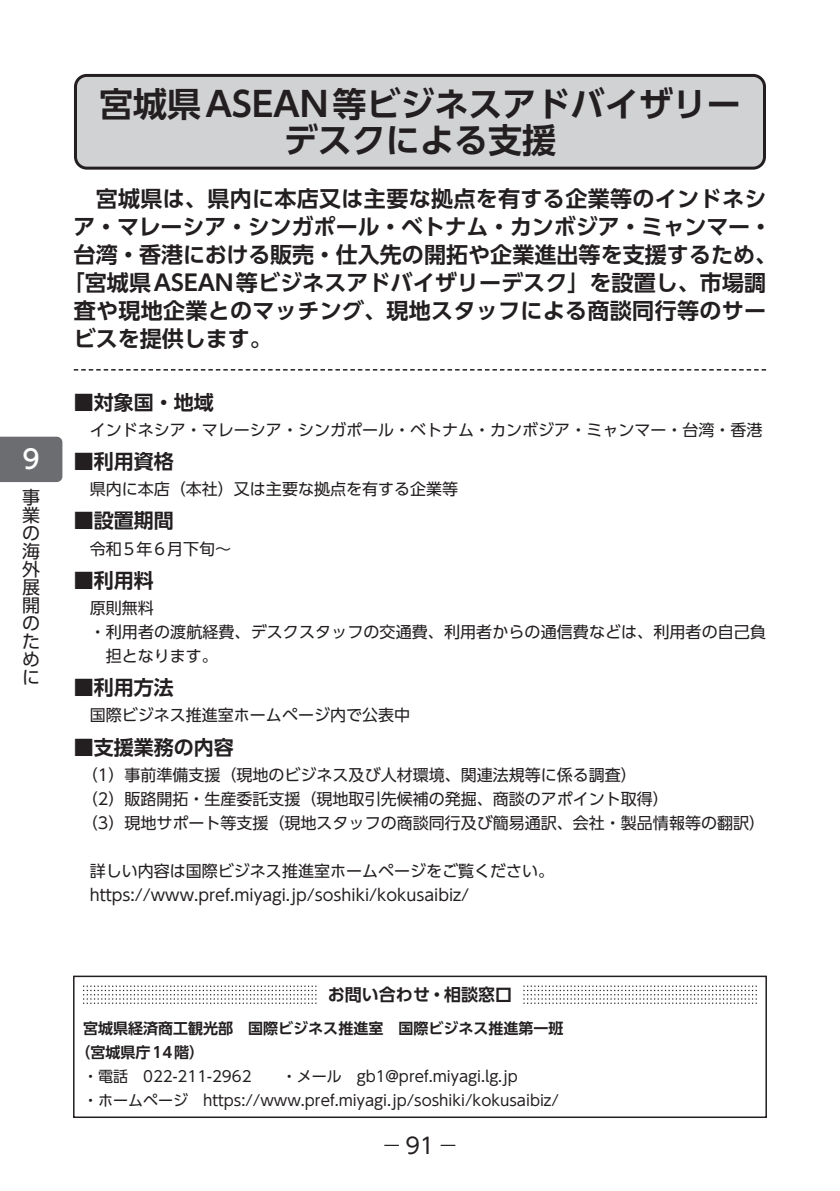
<style>
.page{position:relative;width:840px;height:1191px;background:#fff}
.page>*{position:absolute;margin:0;border:0;box-sizing:border-box;transform-origin:0 0}
.t1{font:700 34px/36px "UD Shin Go Pr 6 N De";color:#231f20;text-align:center}
.t2{font:500 26px "UD Shin Go Pr 6 N";color:#fff}
.t3{font:700 22px "UD Shin Go Pr 6 N De";letter-spacing:.005em;color:#231f20}
.t4{font:300 22px "UD Shin Go Pr 6 N";color:#231f20}
.t5{font:700 20px "UD Shin Go Pr 6 N De";color:#231f20}
.t6{font:18px/18px "UD Shin Go Pr 6 N";color:#231f20;text-align:justify}
.t7{font:700 17px "UD Shin Go Pr 6 N De";color:#231f20}
.t8{font:16px/24px "UD Shin Go Pr 6 N";color:#231f20}
.t9{font:16px "UD Shin Go Pr 6 N";letter-spacing:.125em;color:#231f20}
.t10{font:15px/24px "UD Shin Go Pr 6 N";color:#231f20}
.t11{font:700 15px/24px "UD Shin Go Pr 6 N De";color:#231f20}
.s1{font-weight:400}
</style>
<div class="page">
<svg style="left:83px;top:985px;width:233px;height:18px"></svg>
<svg style="left:523px;top:985px;width:233px;height:18px"></svg>
<div style="left:73px;top:975px;width:693px;height:143px;border:2px solid #231f20"></div>
<div style="left:75px;top:75px;width:689px;height:93px;background:#d1d2d4;border-radius:11px"></div>
<div style="left:74px;top:74px;width:691px;height:96px;border:3px solid #231f20;border-radius:11px"></div>
<svg style="left:74px;top:369px;width:691px;height:1px"></svg>
<div style="left:0;top:437px;width:62px;height:45px;background:#6c6d70"></div>
<h2 class="t2" style="left:23px;top:438px;width:19px">9</h2>
<p class="t6" style="left:22px;top:487px;width:19px">事業の海外展開のために</p>
<h1 class="t1" style="left:99px;top:85px;width:642px">宮城県ASEAN等ビジネスアドバイザリーデスクによる支援</h1>
<h3 class="t3" style="left:96px;top:180px;width:671px">宮城県は、県内に本店又は主要な拠点を有する企業等のインドネシ</h3>
<h3 class="t3" style="left:74px;top:208px;width:699px">ア・マレーシア・シンガポール・ベトナム・カンボジア・ミャンマー・</h3>
<h3 class="t3" style="left:74px;top:236px;width:704px">台湾・香港における販売・仕入先の開拓や企業進出等を支援するため、</h3>
<h3 class="t3" style="left:63px;top:264px;width:704px">「宮城県ASEAN等ビジネスアドバイザリーデスク」を設置し、市場調</h3>
<h3 class="t3" style="left:74px;top:292px;width:693px">査や現地企業とのマッチング、現地スタッフによる商談同行等のサー</h3>
<h3 class="t3" style="left:74px;top:320px;width:200px">ビスを提供します。</h3>
<p class="t5" style="left:74px;top:386px;width:162px">■対象国・地域　</p>
<p class="t8" style="left:90px;top:417px;width:674px">インドネシア・マレーシア・シンガポール・ベトナム・カンボジア・ミャンマー・台湾・香港</p>
<p class="t5" style="left:74px;top:445px;width:102px">■利用資格</p>
<p class="t8" style="left:90px;top:476px;width:370px">県内に本店（本社）又は主要な拠点を有する企業等</p>
<p class="t5" style="left:74px;top:504px;width:102px">■設置期間</p>
<p class="t9" style="left:90px;top:535px;width:143px">令和5年6月下旬～</p>
<p class="t5" style="left:74px;top:564px;width:82px">■利用料</p>
<p class="t8" style="left:90px;top:595px;width:66px">原則無料</p>
<p class="t8" style="left:90px;top:619px;width:677px">・利用者の渡航経費、デスクスタッフの交通費、利用者からの通信費などは、利用者の自己負</p>
<p class="t8" style="left:106px;top:643px;width:114px">担となります。</p>
<p class="t5" style="left:74px;top:671px;width:102px">■利用方法</p>
<p class="t8" style="left:90px;top:703px;width:322px">国際ビジネス推進室ホームページ内で公表中</p>
<p class="t5" style="left:74px;top:730px;width:182px">■支援業務の内容　</p>
<p class="t8" style="left:82px;top:762px;width:684px">（1）事前準備支援（現地のビジネス及び人材環境、関連法規等に係る調査）<br>（2）販路開拓・生産委託支援（現地取引先候補の発掘、商談のアポイント取得）<br>（3）現地サポート等支援（現地スタッフの商談同行及び簡易通訳、会社・製品情報等の翻訳）</p>
<p class="t8" style="left:90px;top:858px;width:466px">詳しい内容は国際ビジネス推進室ホームページをご覧ください。https://www.pref.miyagi.jp/soshiki/kokusaibiz/　</p>
<p class="t7" style="left:328px;top:981px;width:185px">お問い合わせ・相談窓口</p>
<p class="t11" style="left:75px;top:1016px;width:489px;text-indent:8px">宮城県経済商工観光部　国際ビジネス推進室　国際ビジネス推進第一班（宮城県庁14階）</p>
<p class="t10" style="left:83px;top:1064px;width:492px">・電話　022-211-2962　　・メール　gb1@pref.miyagi.lg.jp　<br>・ホームページ　https://www.pref.miyagi.jp/soshiki/kokusaibiz/　</p>
<h3 class="t4" style="left:380px;top:1127px;width:80px">−<span class="s1">91</span>−</h3>
</div>
